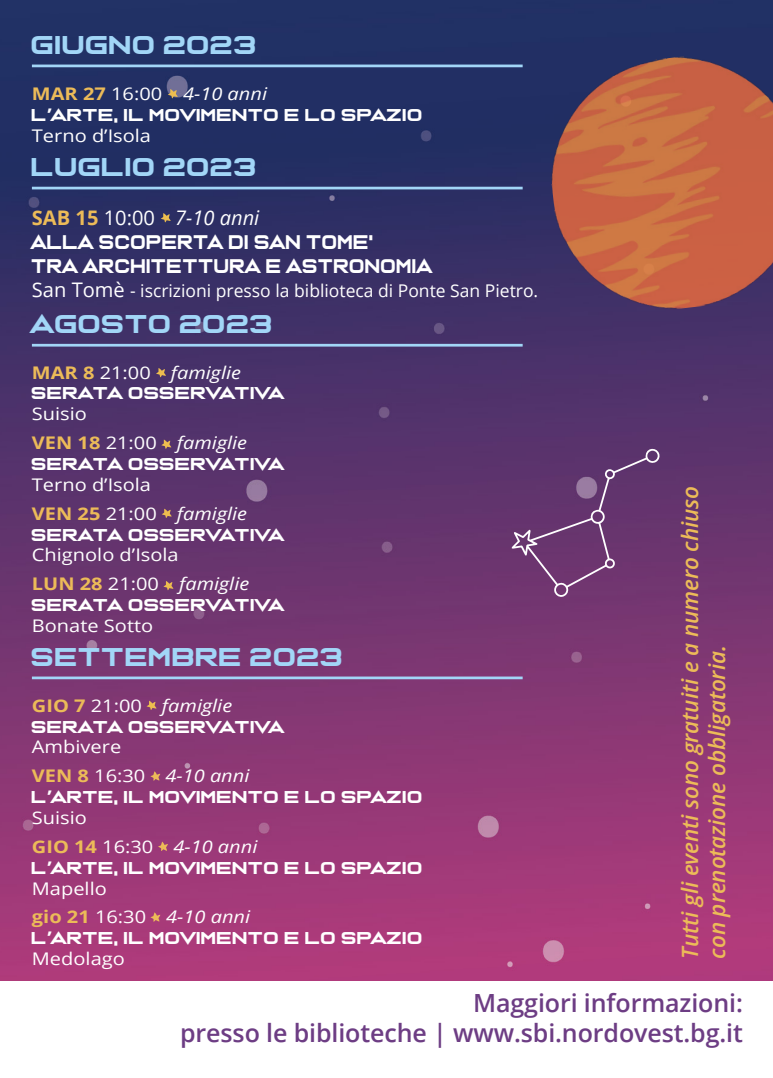
<style>
.page{position:relative;width:773px;height:1078px;background:#fff}
.page>*{position:absolute;margin:0;border:0;box-sizing:border-box;transform-origin:0 0}
.mese{font:26px "Casanova Scotia";color:#a2d6f7;scale:1.15 1}
.t1{font:600 25px/30px "Open Sans";letter-spacing:-.005em;color:#6d3d84;text-align:right}
.t2{font:italic 600 22.5px/27px "Open Sans";letter-spacing:-.005em;color:#ecbb58}
.t3{font:20px/24px "Casanova Scotia";color:#fff}
.t4{font:italic 20px "Open Sans";color:#fff}
.t5{font:17.5px "Casanova Scotia";color:#fff;scale:1.15 1}
.t6{font:italic 17.5px "Open Sans";color:#fff;scale:1.15 1}
.t7{font:17.5px "Open Sans";color:#fff;scale:1.15 1}
.t8{font:17.5px "Open Sans";color:#fff}
.s1{font-weight:700;font-style:normal;color:#ecbb58}
.s2{font-style:normal}
.s3{font-family:"Open Sans";font-weight:700}
.s4{font-size:20px}
</style>
<div class="page">
<img style="left:0;top:0;width:772px;height:980px">
<hr style="left:32px;top:676px;width:490px;height:3px;background:#a2d6f7">
<svg style="left:149px;top:770px;width:13px;height:11px"></svg>
<svg style="left:146px;top:700px;width:10px;height:9px"></svg>
<svg style="left:157px;top:840px;width:12px;height:12px"></svg>
<svg style="left:149px;top:911px;width:13px;height:11px"></svg>
<hr style="left:32px;top:344px;width:490px;height:2px;background:#a2d6f7">
<hr style="left:32px;top:65px;width:490px;height:2px;background:#a2d6f7">
<svg style="left:168px;top:89px;width:10px;height:9px"></svg>
<svg style="left:156px;top:368px;width:10px;height:9px"></svg>
<svg style="left:161px;top:439px;width:10px;height:10px"></svg>
<svg style="left:162px;top:508px;width:10px;height:10px"></svg>
<svg style="left:163px;top:580px;width:10px;height:10px"></svg>
<hr style="left:32px;top:187px;width:490px;height:2px;background:#a2d6f7">
<svg style="left:161px;top:213px;width:10px;height:9px"></svg>
<img style="left:539px;top:46px;width:233px;height:275px">
<svg style="left:511px;top:448px;width:149px;height:149px;background:#6d3d74"></svg>
<p class="mese" style="left:32px;top:33px;width:198px">GIUGNO 2023</p>
<p class="t6" style="left:32px;top:82px;width:206px"><span class="s1">MAR 27</span> <span class="s2">16:00</span> 4-10 anni</p>
<p class="t5" style="left:32px;top:108px;width:342px">L<span class="s3">’</span>ARTE, IL MOVIMENTO E LO SPAZIO</p>
<p class="t7" style="left:32px;top:124px;width:105px">Terno d’Isola</p>
<p class="mese" style="left:32px;top:155px;width:198px">LUGLIO 2023</p>
<p class="t4" style="left:32px;top:204px;width:229px"><span class="s1">SAB 15</span> <span class="s2">10:00</span> 7-10 anni</p>
<p class="t3" style="left:32px;top:230px;width:403px">ALLA SCOPERTA DI SAN TOME'<br>TRA ARCHITETTURA E ASTRONOMIA</p>
<p class="t8" style="left:32px;top:278px;width:508px"><span class="s4">San Tomè</span> - iscrizioni presso la biblioteca di Ponte San Pietro.</p>
<p class="mese" style="left:32px;top:313px;width:212px">AGOSTO 2023</p>
<p class="t6" style="left:32px;top:360px;width:183px"><span class="s1">MAR 8</span> <span class="s2">21:00</span> famiglie</p>
<p class="t5" style="left:32px;top:385px;width:222px">SERATA OSSERVATIVA</p>
<p class="t7" style="left:32px;top:402px;width:49px">Suisio</p>
<p class="t6" style="left:32px;top:430px;width:188px"><span class="s1">VEN 18</span> <span class="s2">21:00</span> famiglie</p>
<p class="t5" style="left:32px;top:456px;width:222px">SERATA OSSERVATIVA</p>
<p class="t7" style="left:32px;top:472px;width:105px">Terno d’Isola</p>
<p class="t6" style="left:32px;top:501px;width:188px"><span class="s1">VEN 25</span> <span class="s2">21:00</span> famiglie</p>
<p class="t5" style="left:32px;top:526px;width:222px">SERATA OSSERVATIVA</p>
<p class="t7" style="left:32px;top:543px;width:129px">Chignolo d’Isola</p>
<p class="t6" style="left:32px;top:571px;width:190px"><span class="s1">LUN 28</span> <span class="s2">21:00</span> famiglie</p>
<p class="t5" style="left:32px;top:597px;width:222px">SERATA OSSERVATIVA</p>
<p class="t7" style="left:32px;top:613px;width:107px">Bonate Sotto</p>
<p class="mese" style="left:32px;top:645px;width:273px">SETTEMBRE 2023</p>
<p class="t6" style="left:32px;top:693px;width:176px"><span class="s1">GIO 7</span> <span class="s2">21:00</span> famiglie</p>
<p class="t5" style="left:32px;top:718px;width:222px">SERATA OSSERVATIVA</p>
<p class="t7" style="left:32px;top:735px;width:79px">Ambivere</p>
<p class="t6" style="left:32px;top:763px;width:191px"><span class="s1">VEN 8</span> <span class="s2">16:30</span> 4-10 anni</p>
<p class="t5" style="left:32px;top:789px;width:342px">L<span class="s3">’</span>ARTE, IL MOVIMENTO E LO SPAZIO</p>
<p class="t7" style="left:32px;top:805px;width:49px">Suisio</p>
<p class="t6" style="left:32px;top:834px;width:198px"><span class="s1">GIO 14</span> <span class="s2">16:30</span> 4-10 anni</p>
<p class="t5" style="left:32px;top:859px;width:342px">L<span class="s3">’</span>ARTE, IL MOVIMENTO E LO SPAZIO</p>
<p class="t7" style="left:32px;top:876px;width:67px">Mapello</p>
<p class="t6" style="left:32px;top:904px;width:191px"><span class="s1">gio 21</span> <span class="s2">16:30</span> 4-10 anni</p>
<p class="t5" style="left:32px;top:930px;width:342px">L<span class="s3">’</span>ARTE, IL MOVIMENTO E LO SPAZIO</p>
<p class="t7" style="left:32px;top:946px;width:82px">Medolago</p>
<p class="t2" style="left:675px;top:958px;width:474px;rotate:-90deg">Tutti gli eventi sono gratuiti e a numero chiuso con prenotazione obbligatoria.</p>
<p class="t1" style="left:180px;top:987px;width:564px">Maggiori informazioni:<br>presso le biblioteche | www.sbi.nordovest.bg.it</p>
</div>
